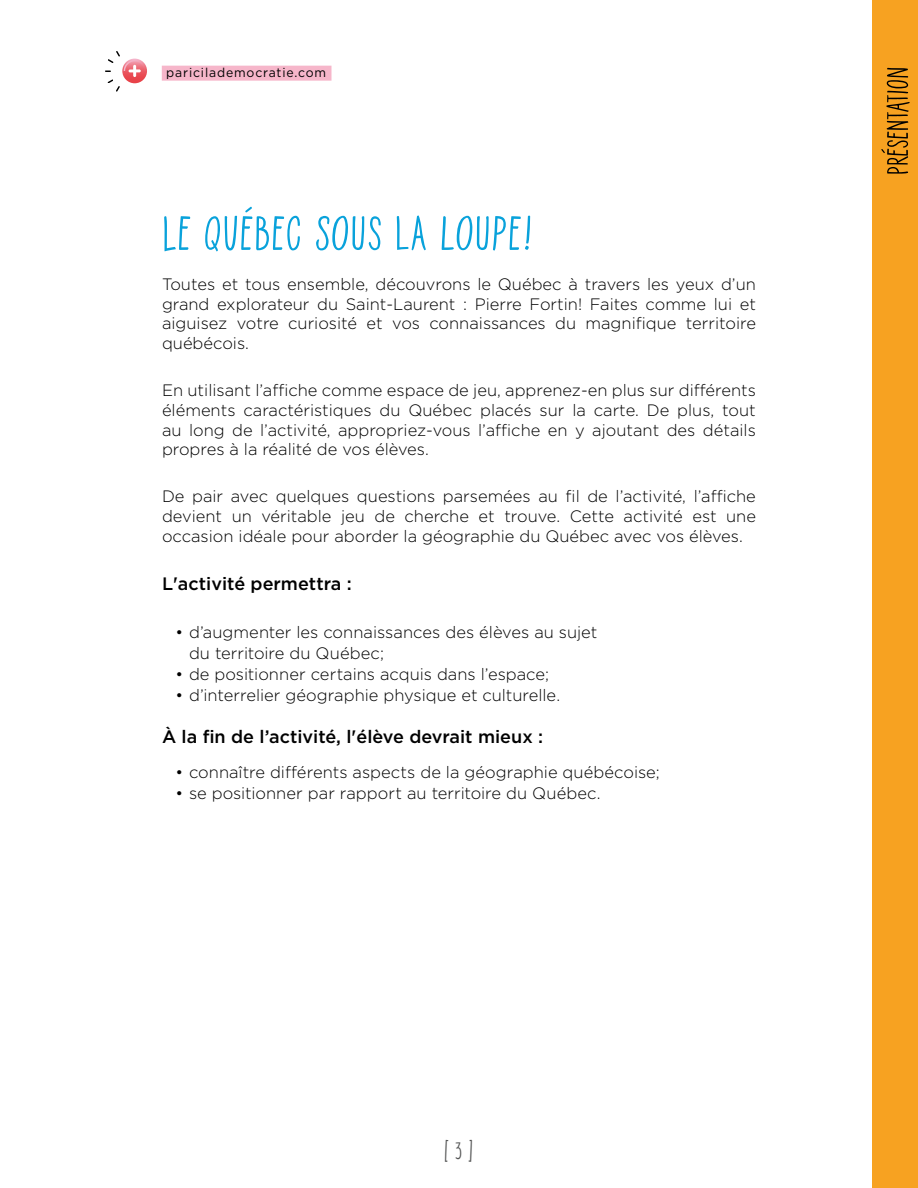
<style>
.page{position:relative;width:918px;height:1188px;background:#fff}
.page>*{position:absolute;margin:0;border:0;box-sizing:border-box;transform-origin:0 0}
.t1{font:97.5px "Dramaturg SC";letter-spacing:.02em;color:#09a2db}
.t2{font:60px "Dramaturg SC";letter-spacing:.01em;color:#000}
.t3{font:48px "Dramaturg SC";color:#535454}
.t4{font:500 18px "Gotham";color:#000}
.t5{font:300 16.5px/19.8px "Gotham";color:#000;text-align:justify}
.t6{font:12.75px "Gotham";letter-spacing:.07em;color:#000;scale:.96 1}
</style>
<div class="page">
<div style="left:872px;top:0;width:46px;height:1188px;background:#f7a221"></div>
<svg style="left:105px;top:51px;width:41px;height:41px"></svg>
<div style="left:162px;top:66px;width:170px;height:15px;background:#f6b6ca"></div>
<p class="t6" style="left:166px;top:64px;width:168px">paricilademocratie.com</p>
<h2 class="t1" style="left:162px;top:159px;width:373px">Le Québec sous la loupe!</h2>
<p class="t5" style="left:162px;top:274px;width:596px">Toutes et tous ensemble, découvrons le Québec à travers les yeux d’un grand explorateur du Saint-Laurent : Pierre Fortin! Faites comme lui et aiguisez votre curiosité et vos connaissances du magnifique territoire québécois.</p>
<p class="t5" style="left:162px;top:380px;width:595px">En utilisant l’affiche comme espace de jeu, apprenez-en plus sur différents éléments caractéristiques du Québec placés sur la carte. De plus, tout au long de l’activité, appropriez-vous l’affiche en y ajoutant des détails propres à la réalité de vos élèves.</p>
<p class="t5" style="left:162px;top:486px;width:596px">De pair avec quelques questions parsemées au fil de l’activité, l’affiche devient un véritable jeu de cherche et trouve. Cette activité est une occasion idéale pour aborder la géographie du Québec avec vos élèves.</p>
<p class="t4" style="left:162px;top:572px;width:191px">L'activité permettra :</p>
<p class="t5" style="left:189px;top:622px;width:410px;line-height:21px;text-indent:-14px">• d’augmenter les connaissances des élèves au sujet du territoire du Québec;</p>
<p class="t5" style="left:176px;top:664px;width:375px">• de positionner certains acquis dans l’espace;</p>
<p class="t5" style="left:176px;top:685px;width:386px">• d’interrelier géographie physique et culturelle.</p>
<h4 class="t4" style="left:162px;top:725px;width:383px">À la fin de l’activité, l'élève devrait mieux :</h4>
<p class="t5" style="left:176px;top:762px;width:486px">• connaître différents aspects de la géographie québécoise;</p>
<p class="t5" style="left:176px;top:783px;width:427px">• se positionner par rapport au territoire du Québec.</p>
<h2 class="t2" style="left:852px;top:175px;width:110px;rotate:-90deg">Présentation</h2>
<h3 class="t3" style="left:444px;top:1115px;width:31px">[3]</h3>
</div>
